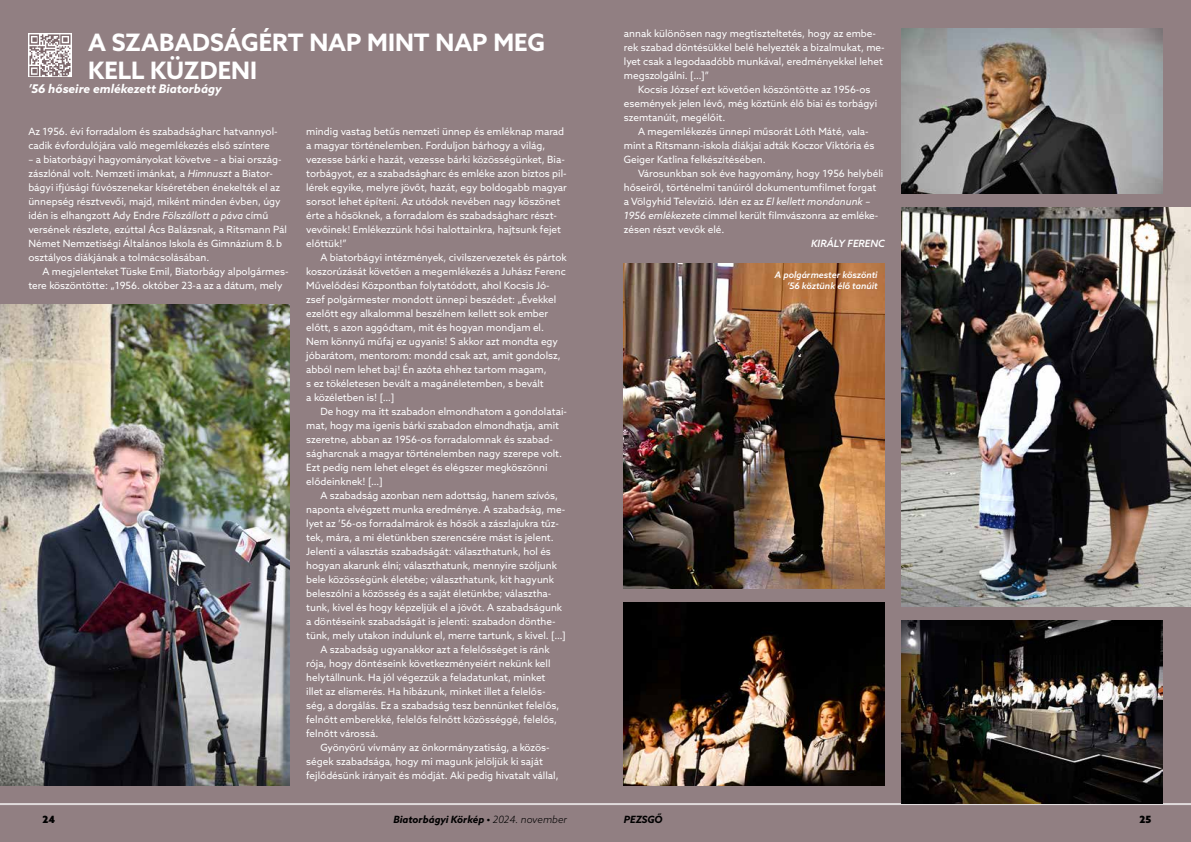
<style>
.page{position:relative;width:1191px;height:842px;background:#917f82}
.page>*{position:absolute;margin:0;border:0;box-sizing:border-box;transform-origin:0 0}
.t1{font:700 24px/28px "Azo Sans";color:#fff}
.t2{font:italic 700 12px "Azo Sans";color:#fff}
.t3{font:10px/14px "Azo Sans";color:#fff}
.t4{font:italic 700 10px "Azo Sans";color:#000}
.t5{font:italic 500 10px "Azo Sans";color:#fff}
.t6{font:900 10px "Azo Sans";color:#000}
.t7{font:italic 500 9px/11px "Azo Sans";color:#fff;text-align:right}
.s1{font-style:italic}
.s2{font-weight:300}
</style>
<div class="page">
<hr style="left:0;top:803px;width:1191px;height:2px;background:#e0dbdc">
<img style="left:901px;top:28px;width:261px;height:165px">
<img style="left:0;top:305px;width:289px;height:480px">
<img style="left:901px;top:207px;width:290px;height:399px">
<img style="left:624px;top:264px;width:260px;height:325px">
<img style="left:624px;top:603px;width:260px;height:182px">
<img style="left:901px;top:620px;width:261px;height:183px">
<img style="left:28px;top:33px;width:43px;height:43px">
<h1 class="t1" style="left:88px;top:28px;width:458px">A SZABADSÁGÉRT NAP MINT NAP MEG<br>KELL KÜZDENI</h1>
<p class="t2" style="left:28px;top:81px;width:195px">’56 hőseire emlékezett Biatorbágy</p>
<p class="t3" style="left:28px;top:124px;width:251px">Az 1956. évi forradalom és szabadságharc hatvannyol&shy;cadik évfordulójára való megemlékezés első színtere</p>
<p class="t3" style="left:28px;top:152px;width:260px">– a biatorbágyi hagyományokat követve – a biai ország&shy;zászlónál volt. Nemzeti imánkat, a <span class="s1">Himnuszt</span> a Biator&shy;bágyi ifjúsági fúvószenekar kíséretében énekelték el az ünnepség résztvevői, majd, miként minden évben, úgy idén is elhangzott Ady Endre <span class="s1">Fölszállott a páva</span> című versének részlete, ezúttal Ács Balázsnak, a Ritsmann Pál Német Nemzetiségi Általános Iskola és Gimnázium 8.b osztályos diákjának a tolmácsolásában.</p>
<p class="t3" style="left:28px;top:264px;width:262px;text-indent:14px">A megjelenteket Tüske Emil, Biatorbágy alpolgármes&shy;tere köszöntötte: „1956. október 23-a az a dátum, mely</p>
<p class="t3" style="left:306px;top:124px;width:262px">mindig vastag betűs nemzeti ünnep és emléknap marad a magyar történelemben. Forduljon bárhogy a világ, vezesse bárki e hazát, vezesse bárki közösségünket, Bia&shy;torbágyot, ez a szabadságharc és emléke azon biztos pil&shy;lérek egyike, melyre jövőt, hazát, egy boldogabb magyar sorsot lehet építeni. Az utódok nevében nagy köszönet érte a hősöknek, a forradalom és szabadságharc részt&shy;vevőinek! Emlékezzünk hősi halottainkra, hajtsunk fejet előttük!”</p>
<p class="t3" style="left:306px;top:250px;width:262px;text-indent:14px">A biatorbágyi intézmények, civilszervezetek és pártok koszorúzását követően a megemlékezés a Juhász Ferenc Művelődési Központban folytatódott, ahol Kocsis Jó&shy;zsef polgármester mondott ünnepi beszédet: „Évekkel ezelőtt egy alkalommal beszélnem kellett sok ember előtt, s azon aggódtam, mit és hogyan mondjam el.<br>Nem könnyű műfaj ez ugyanis! S akkor azt mondta egy jóbarátom, mentorom: mondd csak azt, amit gondolsz, abból nem lehet baj! Én azóta ehhez tartom magam,<br>s ez tökéletesen bevált a magánéletemben, s bevált<br>a közéletben is! […]</p>
<p class="t3" style="left:306px;top:404px;width:261px;text-indent:14px">De hogy ma itt szabadon elmondhatom a gondolatai&shy;mat, hogy ma igenis bárki szabadon elmondhatja, amit szeretne, abban az 1956-os forradalomnak és szabad&shy;ságharcnak a magyar történelemben nagy szerepe volt.<br>Ezt pedig nem lehet eleget és elégszer megköszönni elődeinknek! […]</p>
<p class="t3" style="left:320px;top:488px;width:239px">A szabadság azonban nem adottság, hanem szívós,</p>
<p class="t3" style="left:306px;top:502px;width:260px">naponta elvégzett munka eredménye. A szabadság, me-</p>
<p class="t3" style="left:306px;top:516px;width:254px">lyet az ’56-os forradalmárok és hősök a zászlajukra tűz-</p>
<p class="t3" style="left:306px;top:530px;width:249px">tek, mára, a mi életünkben szerencsére mást is jelent.</p>
<p class="t3" style="left:306px;top:544px;width:246px">Jelenti a választás szabadságát: választhatunk, hol és</p>
<p class="t3" style="left:306px;top:558px;width:252px">hogyan akarunk élni; választhatunk, mennyire szóljunk</p>
<p class="t3" style="left:306px;top:572px;width:249px">bele közösségünk életébe; választhatunk, kit hagyunk</p>
<p class="t3" style="left:306px;top:586px;width:247px">beleszólni a közösség és a saját életünkbe; választha-</p>
<p class="t3" style="left:306px;top:600px;width:257px">tunk, kivel és hogy képzeljük el a jövőt. A szabadságunk</p>
<p class="t3" style="left:306px;top:614px;width:251px">a döntéseink szabadságát is jelenti: szabadon dönthe-</p>
<p class="t3" style="left:306px;top:628px;width:261px">tünk, mely utakon indulunk el, merre tartunk, s kivel. […]</p>
<p class="t3" style="left:320px;top:642px;width:231px">A szabadság ugyanakkor azt a felelősséget is ránk</p>
<p class="t3" style="left:306px;top:656px;width:246px">rója, hogy döntéseink következményeiért nekünk kell</p>
<p class="t3" style="left:306px;top:670px;width:241px">helytállnunk. Ha jól végezzük a feladatunkat, minket</p>
<p class="t3" style="left:306px;top:684px;width:241px">illet az elismerés. Ha hibázunk, minket illet a felelős-</p>
<p class="t3" style="left:306px;top:698px;width:255px">ség, a dorgálás. Ez a szabadság tesz bennünket felelős,</p>
<p class="t3" style="left:306px;top:712px;width:252px">felnőtt emberekké, felelős felnőtt közösséggé, felelős,</p>
<p class="t3" style="left:306px;top:726px;width:74px">felnőtt várossá.</p>
<p class="t3" style="left:320px;top:740px;width:231px">Gyönyörű vívmány az önkormányzatiság, a közös-</p>
<p class="t3" style="left:306px;top:754px;width:238px">ségek szabadsága, hogy mi magunk jelöljük ki saját</p>
<p class="t3" style="left:306px;top:768px;width:254px">fejlődésünk irányait és módját. Aki pedig hivatalt vállal,</p>
<p class="t3" style="left:624px;top:26px;width:262px">annak különösen nagy megtiszteltetés, hogy az embe&shy;rek szabad döntésükkel belé helyezték a bizalmukat, me&shy;lyet csak a legodaadóbb munkával, eredményekkel lehet megszolgálni. […]”</p>
<p class="t3" style="left:624px;top:82px;width:255px;text-indent:14px">Kocsis József ezt követően köszöntötte az 1956-os események jelen lévő, még köztünk élő biai és torbágyi szemtanúit, megélőit.</p>
<p class="t3" style="left:624px;top:124px;width:252px;text-indent:14px">A megemlékezés ünnepi műsorát Lóth Máté, vala&shy;mint a Ritsmann-iskola diákjai adták Koczor Viktória és<br>Geiger Katlina felkészítésében.</p>
<p class="t3" style="left:624px;top:166px;width:261px;text-indent:14px">Városunkban sok éve hagyomány, hogy 1956 helybéli hőseiről, történelmi tanúiról dokumentumfilmet forgat a Völgyhíd Televízió. Idén ez az <span class="s1">El kellett mondanunk</span> – <span class="s1">1956 emlékezete</span> címmel került filmvászonra az emléke&shy;zésen részt vevők elé.</p>
<p class="t5" style="left:811px;top:237px;width:75px">KIRÁLY FERENC</p>
<p class="t7" style="left:775px;top:269px;width:104px">A polgármester köszönti ’56 köztünk élő tanúit</p>
<p class="t6" style="left:43px;top:813px;width:14px">24</p>
<p class="t4" style="left:393px;top:813px;width:175px">Biatorbágyi Körkép • <span class="s2">2024. november</span></p>
<p class="t4" style="left:624px;top:813px;width:40px">PEZSGŐ</p>
<p class="t6" style="left:1139px;top:813px;width:13px">25</p>
</div>
